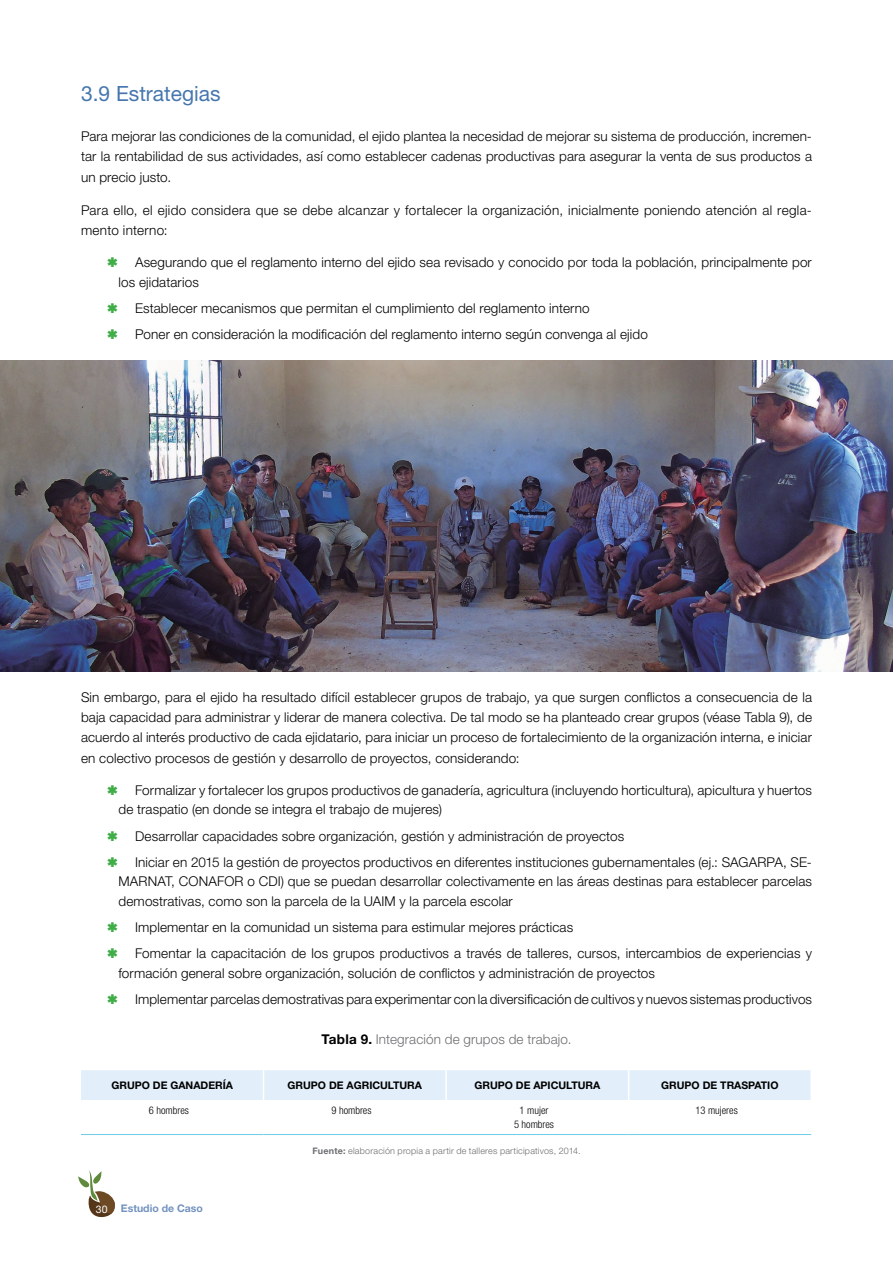
<style>
.page{position:relative;width:893px;height:1263px;background:#fff}
.page>*{position:absolute;margin:0;border:0;box-sizing:border-box;transform-origin:0 0}
.t1{font:21px "Helvetica Neue LT Std";color:#4777ae}
.t2{font:300 13.5px/20.2px "Helvetica Neue LT Std";letter-spacing:.01em;color:#000}
.t3{font:300 13.5px "Helvetica Neue LT Std";letter-spacing:.01em;color:#6d6e71}
.t4{font:700 10.5px "Helvetica Neue LT Std";color:#000}
.t5{font:300 condensed 10.5px/13.5px "Helvetica Neue LT Std";color:#000;text-align:center}
.t6{font:700 10.5px "Helvetica Neue LT Std";color:#7292c0}
.t7{font:10.5px "Helvetica Neue LT Std";color:#fff}
.t8{font:300 9px "Helvetica Neue LT Std";letter-spacing:.025em;color:#6d6e71}
.s1{font-weight:700;color:#000}
.s2{font-weight:700}
</style>
<div class="page">
<svg style="left:78px;top:1170px;width:37px;height:47px"></svg>
<div style="left:81px;top:1070px;width:729px;height:30px;background:#e2eef9"></div>
<hr style="left:264px;top:1134px;width:182px;height:1px;background:#70cce7">
<hr style="left:446px;top:1134px;width:183px;height:1px;background:#70cce7">
<hr style="left:629px;top:1134px;width:182px;height:1px;background:#70cce7">
<hr style="left:81px;top:1134px;width:183px;height:1px;background:#70cce7">
<hr style="left:263px;top:1070px;width:1px;height:30px;background:#fff">
<hr style="left:445px;top:1070px;width:2px;height:30px;background:#fff">
<hr style="left:628px;top:1070px;width:1px;height:30px;background:#fff">
<img style="left:0;top:361px;width:893px;height:310px">
<h1 class="t1" style="left:81px;top:81px;width:141px">3.9 Estrategias</h1>
<p class="t2" style="left:81px;top:126px;width:732px;text-align:justify">Para mejorar las condiciones de la comunidad, el ejido plantea la necesidad de mejorar su sistema de producción, incremen&shy;tar la rentabilidad de sus actividades, así como establecer cadenas productivas para asegurar la venta de sus productos a un precio justo.</p>
<p class="t2" style="left:81px;top:199px;width:732px">Para ello, el ejido considera que se debe alcanzar y fortalecer la organización, inicialmente poniendo atención al regla&shy;mento interno:</p>
<p class="t2" style="left:119px;top:252px;width:695px;line-height:19.5px;text-indent:16px">Asegurando que el reglamento interno del ejido sea revisado y conocido por toda la población, principalmente por los ejidatarios</p>
<p class="t2" style="left:135px;top:295px;width:514px;line-height:26.2px">Establecer mecanismos que permitan el cumplimiento del reglamento interno<br>Poner en consideración la modificación del reglamento interno según convenga al ejido</p>
<p class="t2" style="left:81px;top:687px;width:732px;text-align:justify">Sin embargo, para el ejido ha resultado difícil establecer grupos de trabajo, ya que surgen conflictos a consecuencia de la baja capacidad para administrar y liderar de manera colectiva. De tal modo se ha planteado crear grupos (véase Tabla 9), de acuerdo al interés productivo de cada ejidatario, para iniciar un proceso de fortalecimiento de la organización interna, e iniciar en colectivo procesos de gestión y desarrollo de proyectos, considerando:</p>
<p class="t2" style="left:119px;top:780px;width:695px;line-height:19.5px;text-indent:16px">Formalizar y fortalecer los grupos productivos de ganadería, agricultura (incluyendo horticultura), apicultura y huertos de traspatio (en donde se integra el trabajo de mujeres)</p>
<p class="t2" style="left:135px;top:822px;width:678px;line-height:26.2px">Desarrollar capacidades sobre organización, gestión y administración de proyectos<br>Iniciar en 2015 la gestión de proyectos productivos en diferentes instituciones gubernamentales (ej.: SAGARPA, SE-</p>
<p class="t2" style="left:119px;top:872px;width:695px;line-height:19.5px">MARNAT, CONAFOR o CDI) que se puedan desarrollar colectivamente en las áreas destinas para establecer parcelas demostrativas, como son la parcela de la UAIM y la parcela escolar</p>
<p class="t2" style="left:135px;top:914px;width:678px;line-height:26.2px">Implementar en la comunidad un sistema para estimular mejores prácticas<br>Fomentar la capacitación de los grupos productivos a través de talleres, cursos, intercambios de experiencias y</p>
<p class="t2" style="left:135px;top:960px;width:678px;line-height:26.2px;text-indent:-17px">formación general sobre organización, solución de conflictos y administración de proyectos<br>Implementar parcelas demostrativas para experimentar con la diversificación de cultivos y nuevos sistemas productivos</p>
<p class="t3" style="left:321px;top:1031px;width:252px"><span class="s1">Tabla 9.</span> Integración de grupos de trabajo.</p>
<p class="t4" style="left:112px;top:1079px;width:123px">GRUPO DE GANADERÍA</p>
<p class="t4" style="left:288px;top:1079px;width:136px">GRUPO DE AGRICULTURA</p>
<p class="t4" style="left:474px;top:1079px;width:127px">GRUPO DE APICULTURA</p>
<p class="t4" style="left:661px;top:1079px;width:119px">GRUPO DE TRASPATIO</p>
<p class="t5" style="left:149px;top:1104px;width:42px">6 hombres</p>
<p class="t5" style="left:331px;top:1104px;width:42px">9 hombres</p>
<p class="t5" style="left:514px;top:1104px;width:42px">1 mujer<br>5 hombres</p>
<p class="t5" style="left:695px;top:1104px;width:44px">13 mujeres</p>
<p class="t8" style="left:312px;top:1145px;width:270px"><span class="s2">Fuente:</span> elaboración propia a partir de talleres participativos, 2014.</p>
<p class="t7" style="left:96px;top:1203px;width:13px">30</p>
<p class="t6" style="left:121px;top:1202px;width:84px">Estudio de Caso</p>
</div>
